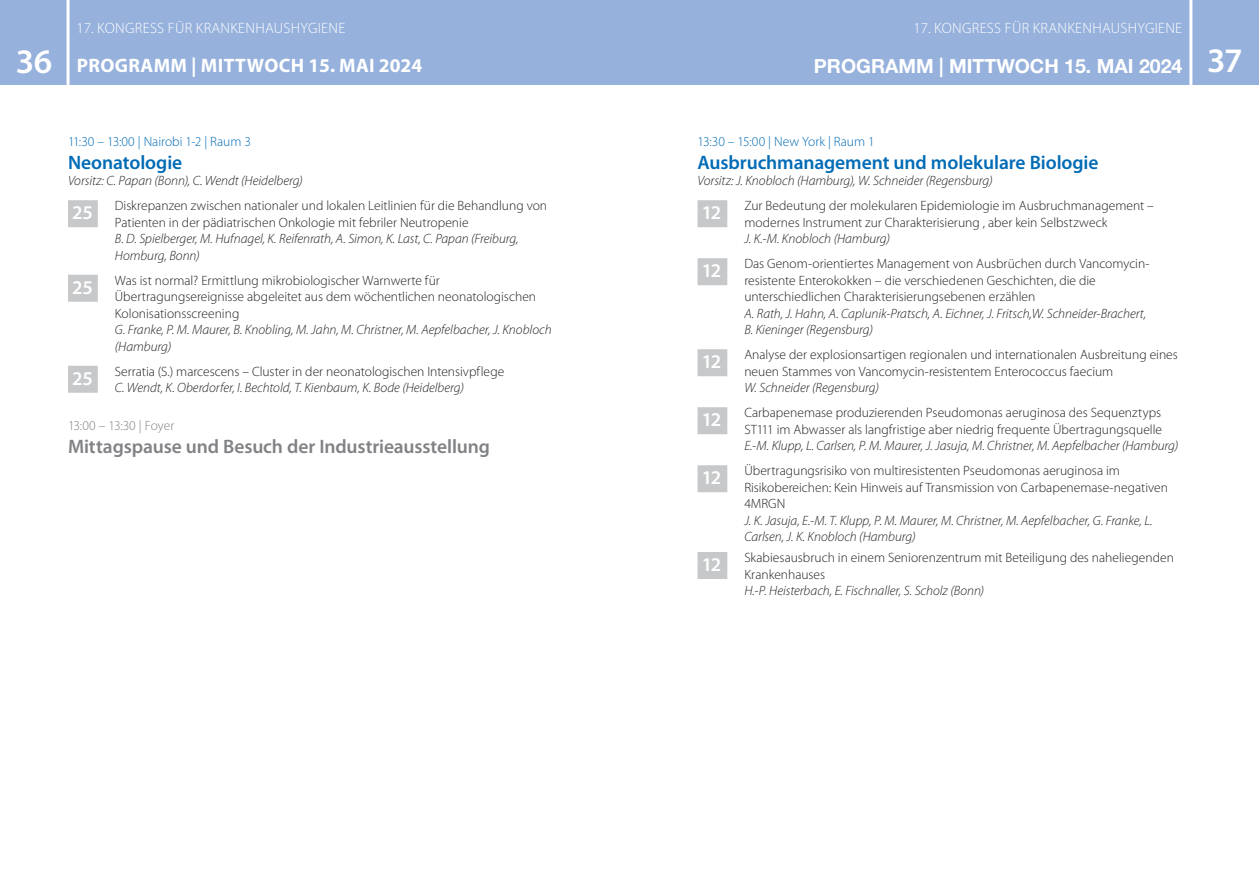
<style>
.page{position:relative;width:1259px;height:893px;background:#fff}
.page>*{position:absolute;margin:0;border:0;box-sizing:border-box;transform-origin:0 0}
.t1{font:600 34.5px "Myriad Pro";color:#fff}
.Programm_Thema{font:600 19.5px "Myriad Pro";letter-spacing:-.005em;color:#006bb6}
.Pause{font:600 19.5px "Myriad Pro";letter-spacing:-.005em;color:#808285}
.t2{font:700 19.5px "Myriad Pro";letter-spacing:.02em;color:#fff}
.t3{font:700 19.5px "Helvetica Neue LT Std";color:#fff}
.Vortrag{font:600 19.5px "Myriad Pro";letter-spacing:-.075em;color:#fff}
.t4{font:300 15px "Myriad Pro";letter-spacing:.02em;color:#fff}
.Vortrag-2{font:300 13.5px/16.5px "Myriad Pro";color:#231f20}
.Referent{font:italic 300 13.5px/16.5px "Myriad Pro";color:#231f20}
.Vorsitz{font:italic 300 13.5px "Myriad Pro";color:#231f20}
.Programm_Uhr{font:300 13.5px "Myriad Pro";color:#006bb6}
.Pause-wann-wo{font:300 13.5px "Myriad Pro";letter-spacing:-.005em;color:#808285}
</style>
<div class="page">
<div style="left:0;top:0;width:629px;height:85px;background:#96b1dc"></div>
<div style="left:629px;top:0;width:630px;height:85px;background:#96b1dc"></div>
<div style="left:68px;top:200px;width:30px;height:27px;background:#c7c8ca"></div>
<div style="left:68px;top:275px;width:30px;height:27px;background:#c7c8ca"></div>
<div style="left:68px;top:366px;width:30px;height:27px;background:#c7c8ca"></div>
<div style="left:697px;top:200px;width:30px;height:27px;background:#c7c8ca"></div>
<div style="left:697px;top:258px;width:30px;height:27px;background:#c7c8ca"></div>
<div style="left:697px;top:349px;width:30px;height:27px;background:#c7c8ca"></div>
<div style="left:697px;top:407px;width:30px;height:27px;background:#c7c8ca"></div>
<div style="left:697px;top:465px;width:30px;height:27px;background:#c7c8ca"></div>
<div style="left:697px;top:552px;width:30px;height:27px;background:#c7c8ca"></div>
<hr style="left:67px;top:0;width:3px;height:106px;background:#fff">
<hr style="left:1189px;top:0;width:3px;height:106px;background:#fff">
<p class="t4" style="left:77px;top:19px;width:270px">17. KONGRESS FÜR KRANKENHAUSHYGIENE</p>
<p class="t4" style="left:913px;top:18px;width:270px">17. KONGRESS FÜR KRANKENHAUSHYGIENE</p>
<h1 class="t1" style="left:16px;top:39px;width:38px">36</h1>
<h1 class="t1" style="left:1207px;top:39px;width:37px">37</h1>
<h2 class="t2" style="left:77px;top:53px;width:347px">PROGRAMM | MITTWOCH 15. MAI 2024</h2>
<h2 class="t3" style="left:814px;top:54px;width:370px">PROGRAMM | MITTWOCH 15. MAI 2024</h2>
<p class="Programm_Uhr" style="left:68px;top:134px;width:184px">11:30 – 13:00 | Nairobi 1-2 | Raum 3</p>
<p class="Programm_Thema" style="left:68px;top:150px;width:116px">Neonatologie</p>
<p class="Vorsitz" style="left:68px;top:173px;width:236px">Vorsitz: C. Papan (Bonn), C. Wendt (Heidelberg)</p>
<p class="Vortrag" style="left:72px;top:200px;width:22px">25</p>
<p class="Vortrag-2" style="left:115px;top:197px;width:434px">Diskrepanzen zwischen nationaler und lokalen Leitlinien für die Behandlung von<br>Patienten in der pädiatrischen Onkologie mit febriler Neutropenie</p>
<p class="Referent" style="left:115px;top:230px;width:405px">B. D. Spielberger, M. Hufnagel, K. Reifenrath, A. Simon, K. Last, C. Papan (Freiburg,<br>Homburg, Bonn)</p>
<p class="Vortrag" style="left:72px;top:275px;width:22px">25</p>
<p class="Vortrag-2" style="left:115px;top:272px;width:423px">Was ist normal? Ermittlung mikrobiologischer Warnwerte für<br>Übertragungsereignisse abgeleitet aus dem wöchentlichen neonatologischen<br>Kolonisationsscreening</p>
<p class="Referent" style="left:115px;top:321px;width:438px">G. Franke, P. M. Maurer, B. Knobling, M. Jahn, M. Christner, M. Aepfelbacher, J. Knobloch (Hamburg)</p>
<p class="Vortrag" style="left:72px;top:366px;width:22px">25</p>
<p class="Vortrag-2" style="left:115px;top:363px;width:391px">Serratia (S.) marcescens – Cluster in der neonatologischen Intensivpflege</p>
<p class="Referent" style="left:115px;top:379px;width:351px">C. Wendt, K. Oberdorfer, I. Bechtold, T. Kienbaum, K. Bode (Heidelberg)</p>
<p class="Pause-wann-wo" style="left:68px;top:417px;width:108px">13:00 – 13:30 | Foyer</p>
<p class="Pause" style="left:68px;top:434px;width:423px">Mittagspause und Besuch der Industrieausstellung</p>
<p class="Programm_Uhr" style="left:697px;top:134px;width:179px">13:30 – 15:00 | New York | Raum 1</p>
<p class="Programm_Thema" style="left:697px;top:150px;width:402px">Ausbruchmanagement und molekulare Biologie</p>
<p class="Vorsitz" style="left:697px;top:173px;width:297px">Vorsitz: J. Knobloch (Hamburg), W. Schneider (Regensburg)</p>
<p class="Vortrag" style="left:702px;top:200px;width:21px">12</p>
<p class="Vortrag-2" style="left:744px;top:197px;width:411px">Zur Bedeutung der molekularen Epidemiologie im Ausbruchmanagement – modernes Instrument zur Charakterisierung , aber kein Selbstzweck</p>
<p class="Referent" style="left:744px;top:230px;width:147px">J. K.-M. Knobloch (Hamburg)</p>
<p class="Vortrag" style="left:702px;top:258px;width:21px">12</p>
<p class="Vortrag-2" style="left:744px;top:255px;width:407px">Das Genom-orientiertes Management von Ausbrüchen durch Vancomycin&shy;resistente Enterokokken – die verschiedenen Geschichten, die die unterschiedlichen Charakterisierungsebenen erzählen</p>
<p class="Referent" style="left:744px;top:305px;width:403px">A. Rath, J. Hahn, A. Caplunik-Pratsch, A. Eichner, J. Fritsch,W. Schneider-Brachert,<br>B. Kieninger (Regensburg)</p>
<p class="Vortrag" style="left:702px;top:349px;width:21px">12</p>
<p class="Vortrag-2" style="left:744px;top:346px;width:435px">Analyse der explosionsartigen regionalen und internationalen Ausbreitung eines neuen Stammes von Vancomycin-resistentem Enterococcus faecium</p>
<p class="Referent" style="left:744px;top:379px;width:136px">W. Schneider (Regensburg)</p>
<p class="Vortrag" style="left:702px;top:407px;width:21px">12</p>
<p class="Vortrag-2" style="left:744px;top:404px;width:419px">Carbapenemase produzierenden Pseudomonas aeruginosa des Sequenztyps<br>ST111 im Abwasser als langfristige aber niedrig frequente Übertragungsquelle</p>
<p class="Referent" style="left:744px;top:437px;width:435px">E.-M. Klupp, L. Carlsen, P. M. Maurer, J. Jasuja, M. Christner, M. Aepfelbacher (Hamburg)</p>
<p class="Vortrag" style="left:702px;top:465px;width:21px">12</p>
<p class="Vortrag-2" style="left:744px;top:462px;width:425px">Übertragungsrisiko von multiresistenten Pseudomonas aeruginosa im<br>Risikobereichen: Kein Hinweis auf Transmission von Carbapenemase-negativen<br>4MRGN</p>
<p class="Referent" style="left:744px;top:512px;width:410px">J. K. Jasuja, E.-M. T. Klupp, P. M. Maurer, M. Christner, M. Aepfelbacher, G. Franke, L.<br>Carlsen, J. K. Knobloch (Hamburg)</p>
<p class="Vortrag" style="left:702px;top:552px;width:21px">12</p>
<p class="Vortrag-2" style="left:744px;top:549px;width:431px">Skabiesausbruch in einem Seniorenzentrum mit Beteiligung des naheliegenden<br>Krankenhauses</p>
<p class="Referent" style="left:744px;top:582px;width:241px">H.-P. Heisterbach, E. Fischnaller, S. Scholz (Bonn)</p>
</div>
